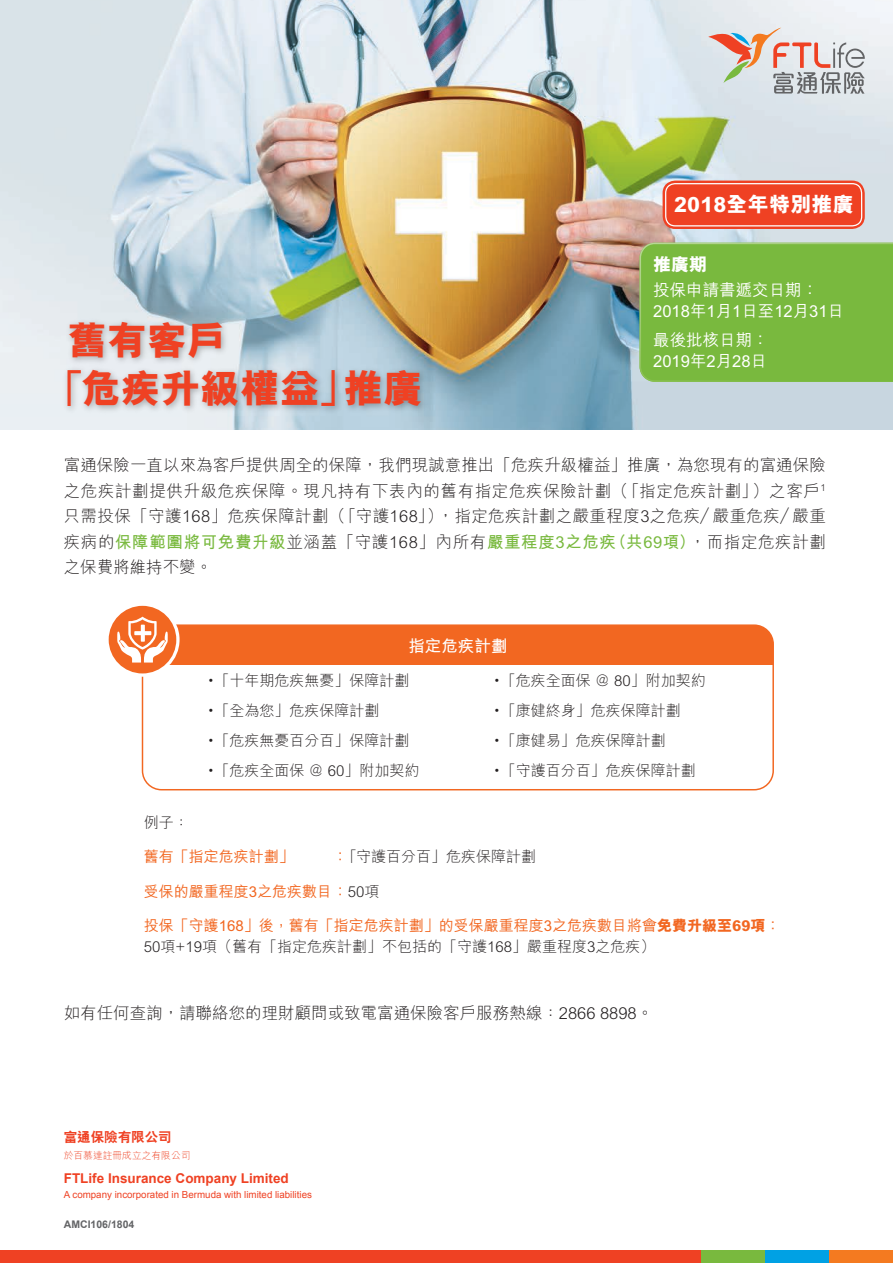
<style>
.page{position:relative;width:893px;height:1263px;background:#fff}
.page>*{position:absolute;margin:0;border:0;box-sizing:border-box;transform-origin:0 0}
.t1{font:800 39.75px/47.7px "M Hei HK";color:#ef4123}
.t2{font:800 21px "M Hei HK";letter-spacing:.01em;color:#fff}
.t3{font:800 18px "M Hei HK";color:#fff}
.t4{font:300 16.5px/25.5px "M Hei HK";color:#231f20;text-align:justify}
.t5{font:500 16.5px/21px "M Hei HK";color:#fff}
.t6{font:700 16.5px "M Hei HK";color:#fff}
.t7{font:300 15px/30px "M Hei HK";color:#231f20}
.t8{font:500 15px "M Hei HK";color:#f26721}
.t9{font:700 13.5px "Arial";color:#ef4123}
.t10{font:800 13.5px "C Hei 2 HK";color:#ef4123}
.t11{font:700 10.5px "Arial";color:#636466}
.t12{font:9.75px "Arial";color:#ef4123}
.t13{font:300 9.75px "M Hei HK";color:#ef4123}
.s1{font-weight:700;color:#79b93e}
.s2{font-family:"Koz Go Pr 6 N";font-weight:400}
.s3{font-weight:500;color:#f26721}
.s4{font-weight:300;color:#231f20}
.s5{font-weight:800;color:#f26721}
</style>
<div class="page">
<img style="left:0;top:0;width:893px;height:429px">
<div style="left:0;top:1250px;width:701px;height:13px;background:#ef4123"></div>
<div style="left:701px;top:1250px;width:64px;height:13px;background:#79b93e"></div>
<div style="left:765px;top:1250px;width:64px;height:13px;background:#00a1e4"></div>
<div style="left:829px;top:1250px;width:64px;height:13px;background:#f47a20"></div>
<img style="left:61px;top:313px;width:373px;height:113px">
<div style="left:640px;top:243px;width:253px;height:139px;background:#79b93e"></div>
<svg style="left:708px;top:28px;width:157px;height:66px;background:#d3c8c5"></svg>
<div style="left:663px;top:181px;width:202px;height:48px;background:#ef4123;border-radius:13px"></div>
<div style="left:665px;top:183px;width:197px;height:43px;border:1px solid #fff;border-radius:10px"></div>
<div style="left:142px;top:625px;width:631px;height:40px;background:#f26721"></div>
<div style="left:142px;top:624px;width:632px;height:166px;border:1px solid #f26721;border-radius:19px"></div>
<svg style="left:108px;top:605px;width:72px;height:72px"></svg>
<h1 class="t1" style="left:47px;top:317px;width:377px;text-indent:21px">舊有客戶<br>「危疾升級權益」推廣</h1>
<p class="t2" style="left:674px;top:190px;width:181px">2018全年特別推廣</p>
<p class="t3" style="left:653px;top:252px;width:55px">推廣期</p>
<p class="t5" style="left:653px;top:279px;width:192px">投保申請書遞交日期：<br>2018年1月1日至12月31日</p>
<p class="t5" style="left:653px;top:328px;width:117px">最後批核日期：<br>2019年2月28日</p>
<p class="t4" style="left:64px;top:452px;width:764px">富通保險一直以來為客戶提供周全的保障，我們現誠意推出「危疾升級權益」推廣，為您現有的富通保險之危疾計劃提供升級危疾保障。現凡持有下表內的舊有指定危疾保險計劃（「指定危疾計劃」）之客戶<sup>1</sup>只需投保「守護168」危疾保障計劃（「守護168」），指定危疾計劃之嚴重程度3之危疾／嚴重危疾／嚴重疾病的<span class="s1">保障範圍將可免費升級</span>並涵蓋「守護168」內所有<span class="s1">嚴重程度3之危疾（共69項）</span>，而指定危疾計劃之保費將維持不變。</p>
<p class="t6" style="left:408px;top:634px;width:100px">指定危疾計劃</p>
<p class="t7" style="left:203px;top:664px;width:218px"><span class="s2">・</span>「十年期危疾無憂」保障計劃<span class="s2">・</span>「全為您」危疾保障計劃<br><span class="s2">・</span>「危疾無憂百分百」保障計劃<span class="s2">・</span>「危疾全面保 ＠ 60」附加契約</p>
<p class="t7" style="left:490px;top:664px;width:218px"><span class="s2">・</span>「危疾全面保 ＠ 80」附加契約<span class="s2">・</span>「康健終身」危疾保障計劃<br><span class="s2">・</span>「康健易」危疾保障計劃<br><span class="s2">・</span>「守護百分百」危疾保障計劃</p>
<p class="t7" style="left:144px;top:807px;width:46px">例子：</p>
<p class="t8" style="left:144px;top:846px;width:151px">舊有「指定危疾計劃」</p>
<p class="t7" style="left:333px;top:841px;width:205px"><span class="s3">：</span>「守護百分百」危疾保障計劃</p>
<p class="t8" style="left:144px;top:880px;width:237px">受保的嚴重程度3之危疾數目 ：<span class="s4">50項</span></p>
<p class="t7" style="left:144px;top:915px;width:638px;line-height:21px"><span class="s3">投保「守護168」後，舊有「指定危疾計劃」的受保嚴重程度3之危疾數目將會</span><span class="s5">免費升級至69項</span><span class="s3">：<br></span>50項+19項（舊有「指定危疾計劃」不包括的「守護168」嚴重程度3之危疾）</p>
<p class="t4" style="left:64px;top:999px;width:591px">如有任何查詢，請聯絡您的理財顧問或致電富通保險客戶服務熱線：2866 8898。</p>
<p class="t10" style="left:64px;top:1127px;width:109px">富通保險有限公司</p>
<p class="t13" style="left:64px;top:1149px;width:128px">於百慕達註冊成立之有限公司</p>
<p class="t9" style="left:64px;top:1169px;width:227px">FTLife Insurance Company Limited</p>
<p class="t12" style="left:64px;top:1188px;width:250px">A company incorporated in Bermuda with limited liabilities</p>
<p class="t11" style="left:64px;top:1218px;width:72px">AMCI106/1804</p>
</div>
